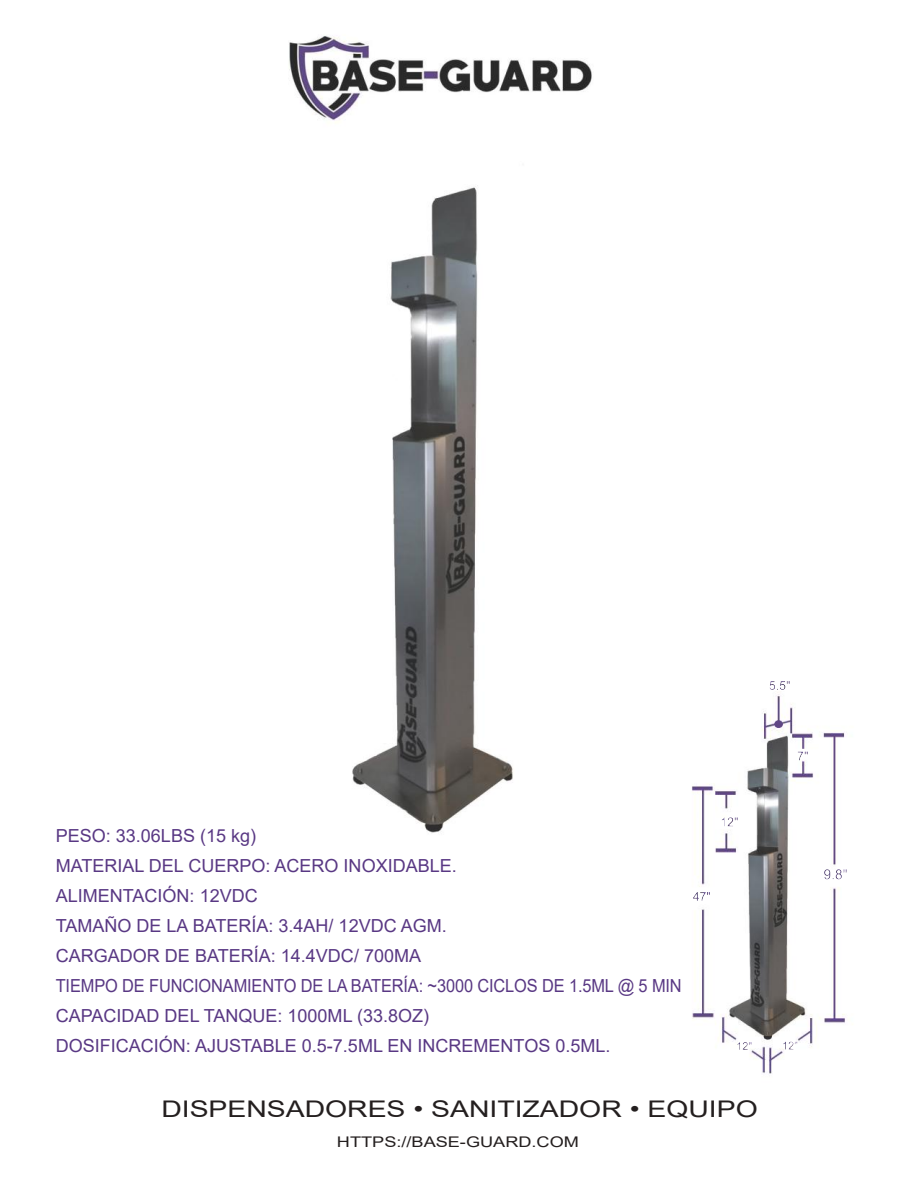
<style>
.page{position:relative;width:919px;height:1188px;background:#fff}
.page>*{position:absolute;margin:0;border:0;box-sizing:border-box;transform-origin:0 0}
.t1{font:22.95px "Arial";color:#241f1f;scale:1.24 1}
.t2{font:18px/30px "Arial";color:#593884}
.t3{font:14.7px "Arial";color:#241f1f;scale:1.24 1}
</style>
<div class="page">
<img style="left:289px;top:35px;width:558px;height:1039px">
<svg style="left:774px;top:720px;width:8px;height:8px"></svg>
<img style="left:769px;top:681px;width:20px;height:9px">
<img style="left:737px;top:1042px;width:14px;height:8px">
<img style="left:783px;top:1042px;width:14px;height:7px">
<img style="left:721px;top:818px;width:16px;height:8px">
<svg style="left:797px;top:752px;width:10px;height:8px"></svg>
<img style="left:824px;top:869px;width:22px;height:10px">
<img style="left:693px;top:892px;width:16px;height:9px">
<p class="t2" style="left:56px;top:823px;width:627px">PESO: 33.06LBS (15 kg)<br>MATERIAL DEL CUERPO: ACERO INOXIDABLE.<br>ALIMENTACIÓN: 12VDC<br>TAMAÑO DE LA BATERÍA: 3.4AH/ 12VDC AGM.<br>CARGADOR DE BATERÍA: 14.4VDC/ 700MA<br>TIEMPO DE FUNCIONAMIENTO DE LA BATERÍA: ~3000 CICLOS DE 1.5ML @ 5 MIN CAPACIDAD DEL TANQUE: 1000ML (33.8OZ)<br>DOSIFICACIÓN: AJUSTABLE 0.5-7.5ML EN INCREMENTOS 0.5ML.</p>
<p class="t1" style="left:161px;top:1100px;width:482px">DISPENSADORES • SANITIZADOR • EQUIPO</p>
<p class="t3" style="left:337px;top:1137px;width:196px">HTTPS://BASE-GUARD.COM</p>
</div>
